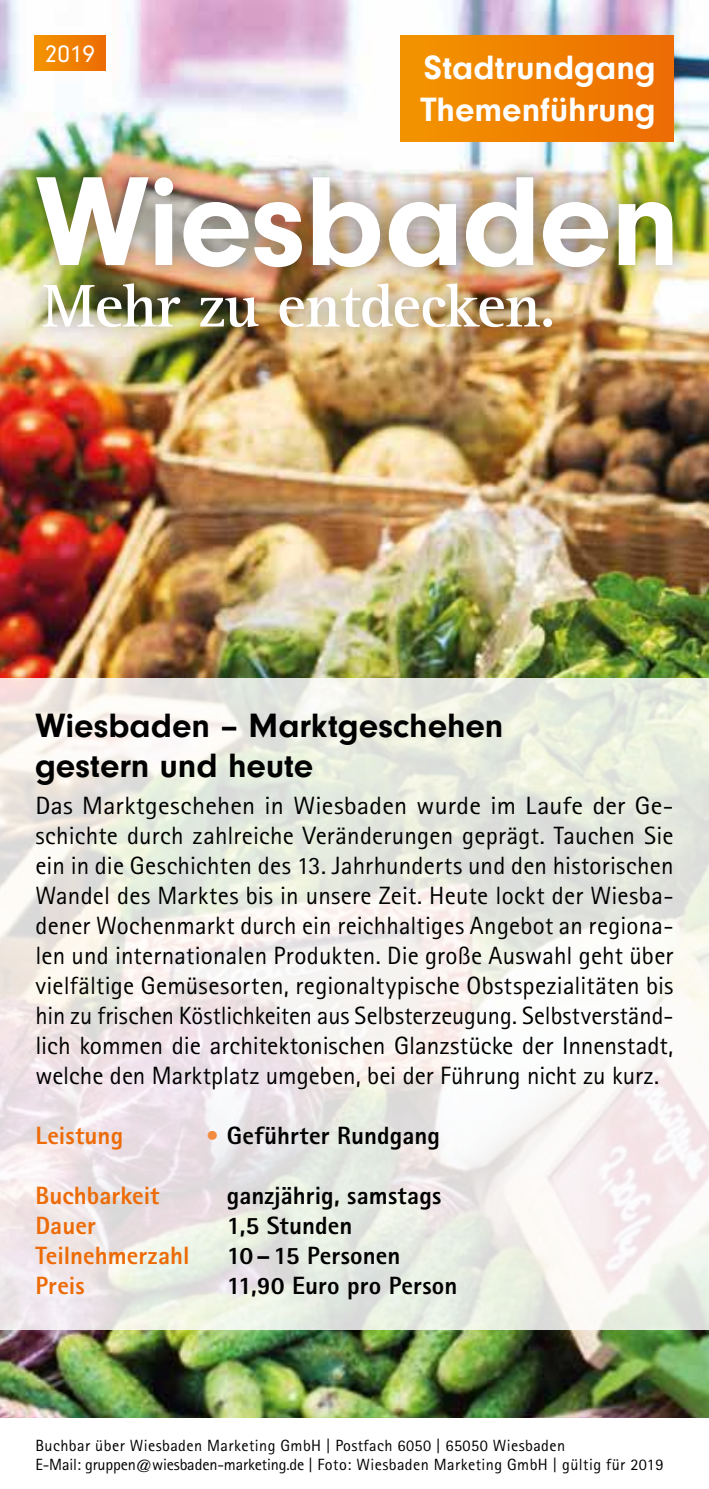
<style>
.page{position:relative;width:709px;height:1489px;background:#fff}
.page>*{position:absolute;margin:0;border:0;box-sizing:border-box;transform-origin:0 0}
.t1{font:700 35px/40px "Neuzeit Gro";color:#000}
.t2{font:700 35px/42px "Neuzeit Gro";color:#fff}
.t3{font:25px/30px "Rotis Sans Serif";color:#000;text-align:justify;scale:1.05 1}
.t4{font:800 25px "Rotis Sans Serif";letter-spacing:.005em;color:#000}
.t5{font:800 25px "Rotis Sans Serif";letter-spacing:.005em;color:#ed6b06}
.t6{font:25px "Neuzeit Gro";color:#fff}
.t7{font:16.25px/19.5px "Rotis Sans Serif";letter-spacing:.025em;color:#000}
.s1{color:#f28b3e}
</style>
<div class="page">
<img style="left:0;top:0;width:709px;height:1417px">
<svg style="left:0;top:677px;width:709px;height:652px"></svg>
<div style="left:400px;top:35px;width:273px;height:107px;background:linear-gradient(to right,#f39400,#ed6c03)"></div>
<div style="left:15px;top:154px;width:680px;height:196px;background:#000;opacity:.49"></div>
<img style="left:43px;top:283px;width:509px;height:44px">
<img style="left:36px;top:177px;width:636px;height:90px">
<div style="left:34px;top:35px;width:71px;height:36px;background:linear-gradient(to right,#f39500,#ed6d02)"></div>
<p class="t6" style="left:45px;top:40px;width:51px">2019</p>
<h1 class="t2" style="left:420px;top:47px;width:237px">Stadtrundgang<br>Themenführung</h1>
<h1 class="t1" style="left:35px;top:705px;width:469px">Wiesbaden – Marktgeschehen gestern und heute</h1>
<p class="t3" style="left:35px;top:790px;width:609px">Das Marktgeschehen in Wiesbaden wurde im Laufe der Ge&shy;schichte durch zahlreiche Veränderungen geprägt. Tauchen Sie ein in die Geschichten des 13. Jahrhunderts und den historischen Wandel des Marktes bis in unsere Zeit. Heute lockt der Wiesba&shy;dener Wochenmarkt durch ein reichhaltiges Angebot an regiona&shy;len und internationalen Produkten. Die große Auswahl geht über vielfältige Gemüsesorten, regionaltypische Obstspezialitäten bis hin zu frischen Köstlichkeiten aus Selbsterzeugung. Selbstverständ&shy;lich kommen die architektonischen Glanzstücke der Innenstadt, welche den Marktplatz umgeben, bei der Führung nicht zu kurz.</p>
<p class="t5" style="left:35px;top:1119px;width:89px">Leistung</p>
<p class="t4" style="left:206px;top:1119px;width:236px"><span class="s1">•</span> Geführter Rundgang</p>
<p class="t5" style="left:35px;top:1179px;width:126px">Buchbarkeit</p>
<p class="t4" style="left:227px;top:1179px;width:216px">ganzjährig, samstags</p>
<p class="t5" style="left:35px;top:1209px;width:62px">Dauer</p>
<p class="t4" style="left:227px;top:1209px;width:127px">1,5 Stunden</p>
<p class="t5" style="left:35px;top:1239px;width:156px">Teilnehmerzahl</p>
<p class="t4" style="left:227px;top:1239px;width:175px">10–15 Personen</p>
<p class="t5" style="left:35px;top:1269px;width:51px">Preis</p>
<p class="t4" style="left:227px;top:1269px;width:232px">11,90 Euro pro Person</p>
<p class="t7" style="left:35px;top:1435px;width:629px">Buchbar über Wiesbaden Marketing GmbH | Postfach 6050 | 65050 Wiesbaden<br>E-Mail: gruppen@wiesbaden-marketing.de | Foto: Wiesbaden Marketing GmbH | gültig für 2019</p>
</div>
